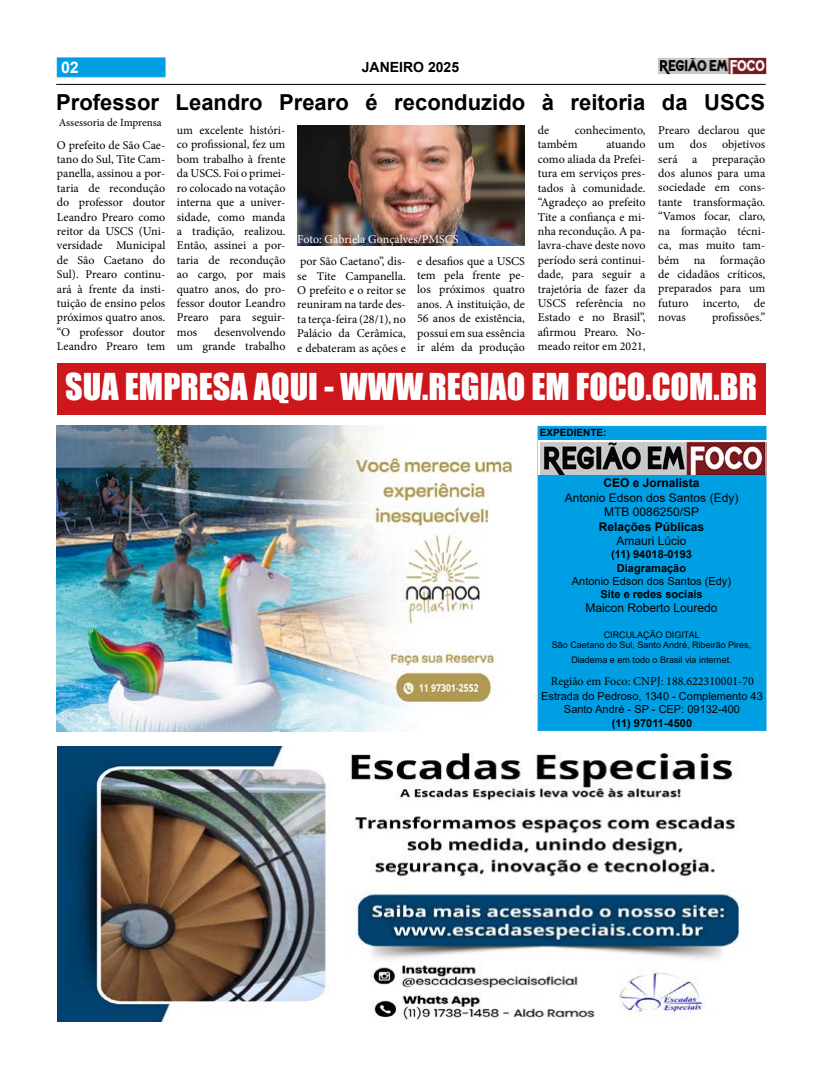
<style>
.page{position:relative;width:823px;height:1078px;background:#fff}
.page>*{position:absolute;margin:0;border:0;box-sizing:border-box;transform-origin:0 0}
.t1{font:34px "Impact";color:#fff}
.t2{font:700 22px "Arial";color:#000}
.t3{font:700 16px "Arial";color:#fff}
.t4{font:700 14px "Arial";color:#000}
.t5{font:12px/14.4px "Minion Pro";color:#000;text-align:justify}
.t6{font:12px/14.4px "Arial";color:#000;text-align:center}
.t7{font:700 12px "Arial";color:#000}
.t8{font:12px "Minion Pro";color:#fff}
.t9{font:11px/13.2px "Arial";color:#000;text-align:center}
.t10{font:700 11px/13.2px "Arial";color:#000;text-align:center}
.t11{font:11px "Minion Pro";letter-spacing:-.005em;color:#000}
.t12{font:700 10px "Arial";color:#000}
.t13{font:9px/10.8px "Arial";color:#000;text-align:center}
</style>
<div class="page">
<div style="left:537px;top:426px;width:229px;height:304px;background:#009fe3;border:1px solid #009fe3"></div>
<div style="left:57px;top:57px;width:108px;height:20px;background:#009fe3;border:1px solid #009fe3"></div>
<hr style="left:56px;top:84px;width:709px;height:1px;background:#000">
<img style="left:657px;top:57px;width:108px;height:18px">
<img style="left:537px;top:440px;width:228px;height:34px">
<img style="left:58px;top:746px;width:681px;height:275px">
<img style="left:57px;top:426px;width:457px;height:305px">
<div style="left:57px;top:363px;width:707px;height:51px;background:#cd171a"></div>
<img style="left:297px;top:125px;width:227px;height:120px">
<h3 class="t3" style="left:61px;top:56px;width:19px">02</h3>
<p class="t4" style="left:361px;top:57px;width:99px">JANEIRO 2025</p>
<h2 class="t2" style="left:56px;top:87px;width:710px">Professor Leandro Prearo é reconduzido à reitoria da USCS</h2>
<p class="t11" style="left:59px;top:115px;width:104px">Assessoria de Imprensa</p>
<p class="t5" style="left:658px;top:123px;width:108px">Prearo declarou que um</p>
<p class="t5" style="left:537px;top:123px;width:109px;text-indent:37px">conhecimento, também</p>
<p class="t5" style="left:537px;top:123px;width:13px">de</p>
<p class="t5" style="left:177px;top:123px;width:110px">um excelente históri&shy;co profissional, fez um bom trabalho à frente da USCS. Foi o primei&shy;ro colocado na votação interna que a univer&shy;sidade, como manda a tradição, realizou.<br>Então, assinei a por&shy;taria de recondução ao cargo, por mais quatro anos, do pro&shy;fessor doutor Leandro Prearo para seguir&shy;mos</p>
<p class="t5" style="left:658px;top:137px;width:108px;text-indent:64px">objetivos será a preparação dos alunos para uma sociedade em cons&shy;tante transformação. “Vamos focar, claro, na formação técni&shy;ca, mas muito tam&shy;bém na formação de cidadãos críticos, preparados para um futuro incerto, de novas</p>
<p class="t5" style="left:689px;top:137px;width:18px">dos</p>
<p class="t5" style="left:537px;top:137px;width:109px;text-indent:69px">atuando como aliada da Prefei&shy;tura em serviços pres&shy;tados à comunidade. “Agradeço ao prefeito Tite a confiança e mi&shy;nha recondução. A pa&shy;lavra-chave deste novo período será continui&shy;dade, para seguir a trajetória de fazer da USCS referência no Estado e no Brasil”, afirmou Prearo. No&shy;meado reitor em 2021,</p>
<p class="t5" style="left:57px;top:137px;width:110px">O prefeito de São Cae&shy;tano do Sul, Tite Cam&shy;panella, assinou a por&shy;taria de recondução do professor doutor Leandro Prearo como reitor da USCS (Uni&shy;versidade Municipal de São Caetano do Sul). Prearo continu&shy;ará à frente da insti&shy;tuição de ensino pelos próximos quatro anos. “O professor doutor Leandro Prearo tem</p>
<p class="t8" style="left:297px;top:231px;width:163px">Foto: Gabriela Gonçalves/PMSCS</p>
<p class="t5" style="left:417px;top:253px;width:109px">e desafios que a USCS tem pela frente pe&shy;los próximos quatro anos. A instituição, de 56 anos de existência, possui em sua essência ir além da produção</p>
<p class="t5" style="left:297px;top:254px;width:110px">por São Caetano”, dis&shy;se Tite Campanella.<br>O prefeito e o reitor se reuniram na tarde des&shy;ta terça-feira (28/1), no Palácio da Cerâmica, e debateram as ações e</p>
<p class="t5" style="left:711px;top:310px;width:55px">profissões.”</p>
<p class="t5" style="left:177px;top:325px;width:110px;text-align:right">desenvolvendo<br>um grande trabalho</p>
<h1 class="t1" style="left:65px;top:360px;width:693px">SUA EMPRESA AQUI - WWW.REGIAO EM FOCO.COM.BR</h1>
<p class="t12" style="left:539px;top:425px;width:68px">EXPEDIENTE:</p>
<p class="t7" style="left:603px;top:474px;width:98px">CEO e Jornalista</p>
<p class="t6" style="left:564px;top:490px;width:175px">Antonio Edson dos Santos (Edy)<br>MTB 0086250/SP</p>
<p class="t7" style="left:598px;top:518px;width:107px">Relações Públicas</p>
<p class="t6" style="left:616px;top:533px;width:72px">Amauri Lúcio</p>
<p class="t10" style="left:610px;top:548px;width:82px">(11) 94018-0193<br>Diagramação</p>
<p class="t9" style="left:571px;top:574px;width:160px">Antonio Edson dos Santos (Edy)</p>
<p class="t10" style="left:600px;top:587px;width:104px">Site e redes sociais</p>
<p class="t6" style="left:585px;top:600px;width:134px">Maicon Roberto Louredo</p>
<p class="t13" style="left:551px;top:628px;width:201px">CIRCULAÇÃO DIGITAL<br>São Caetano do Sul, Santo André, Ribeirão Pires,</p>
<p class="t13" style="left:571px;top:654px;width:162px">Diadema e em todo o Brasil via internet.</p>
<p class="t9" style="left:541px;top:689px;width:223px">Estrada do Pedroso, 1340 - Complemento 43<br>Santo André - SP - CEP: 09132-400</p>
<p class="t10" style="left:611px;top:716px;width:82px">(11) 97011-4500</p>
<p class="t5" style="left:550px;top:673px;width:204px">Região em Foco: CNPJ: 188.622310001-70</p>
</div>
